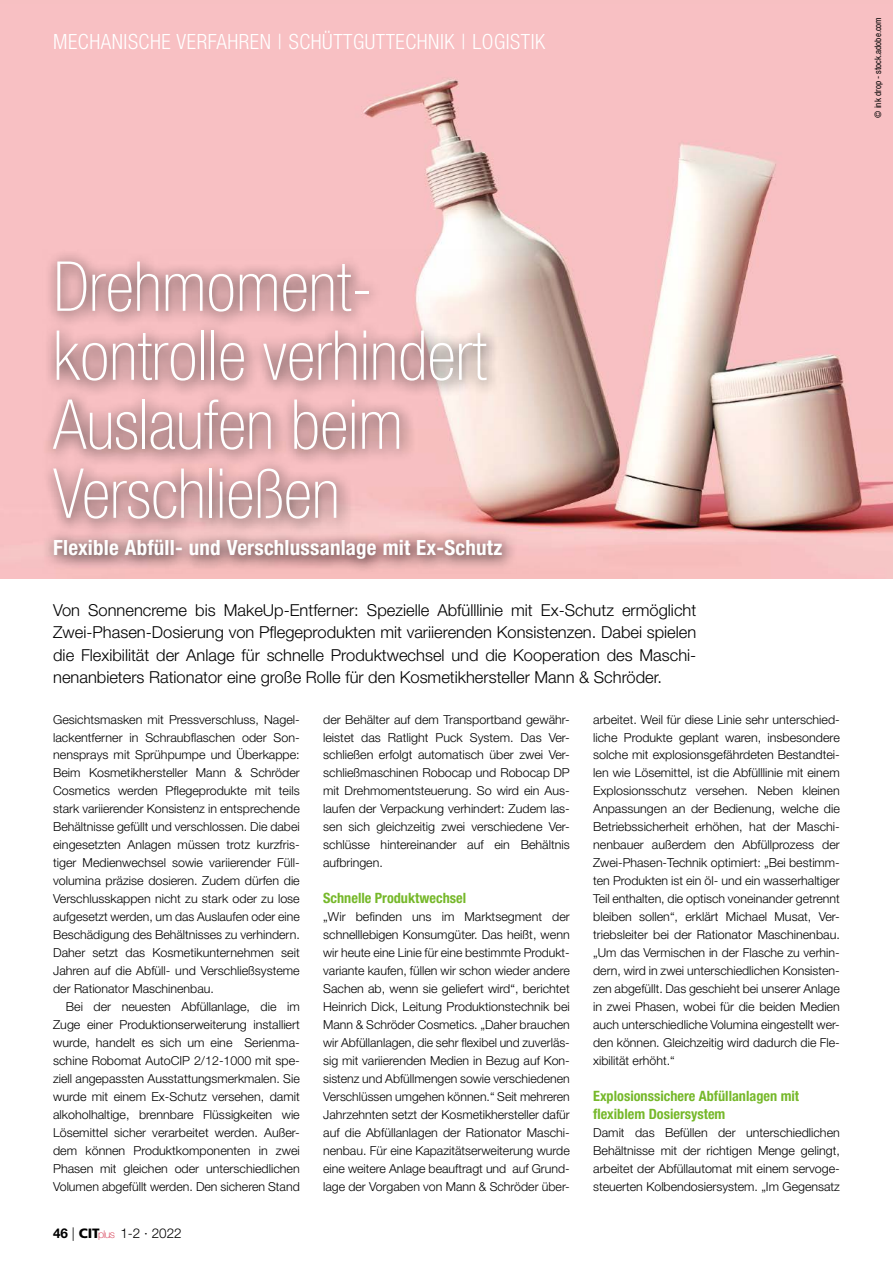
<style>
.page{position:relative;width:893px;height:1263px;background:#fff}
.page>*{position:absolute;margin:0;border:0;box-sizing:border-box;transform-origin:0 0}
.t1{font:100 condensed 69px/69px "Helvetica Neue LT Std";color:#fff}
.t2{font:700 condensed 21px "Helvetica Neue LT Std";letter-spacing:.01em;color:#fff}
.t3{font:300 condensed 21px "Helvetica Neue LT Std";letter-spacing:.025em;color:#fff}
.t4{font:300 16.5px/22.5px "Helvetica Neue LT Std";color:#000;text-align:justify}
.t5{font:700 condensed 14.25px/18px "Helvetica Neue LT Std";color:#76b82a}
.t6{font:300 13.5px "Helvetica Neue LT Std";color:#000}
.t7{font:300 12.3px/18px "Helvetica Neue LT Std";color:#000;text-align:justify}
.t8{font:condensed 9px "Helvetica Neue LT Std";color:#000}
.s1{font-weight:700}
.s2{font-family:"Frutiger LT Com";font-weight:900}
.s3{font-weight:100;font-size:10.65px;color:#ce1531}
</style>
<div class="page">
<img style="left:0;top:0;width:893px;height:579px">
<svg style="left:42px;top:250px;width:475px;height:324px;background:#deb1b2"></svg>
<h2 class="t3" style="left:53px;top:29px;width:493px">MECHANISCHE VERFAHREN | SCHÜTTGUTTECHNIK | LOGISTIK</h2>
<p class="t8" style="left:873px;top:118px;width:102px;rotate:-90deg">© ink drop - stock.adobe.com</p>
<h1 class="t1" style="left:53px;top:251px;width:435px">Drehmoment&shy;kontrolle verhindert<br>Auslaufen beim<br>Verschließen</h1>
<h2 class="t2" style="left:53px;top:534px;width:451px">Flexible Abfüll- und Verschlussanlage mit Ex-Schutz</h2>
<p class="t4" style="left:53px;top:598px;width:645px">Von Sonnencreme bis MakeUp-Entferner: Spezielle Abfülllinie mit Ex-Schutz ermöglicht Zwei-Phasen-Dosierung von Pflegeprodukten mit variierenden Konsistenzen. Dabei spielen die Flexibilität der Anlage für schnelle Produktwechsel und die Kooperation des Maschi&shy;nenanbieters Rationator eine große Rolle für den Kosmetikhersteller Mann &amp; Schröder.</p>
<p class="t7" style="left:53px;top:710px;width:248px">Gesichtsmasken mit Pressverschluss, Nagel&shy;lackentferner in Schraubflaschen oder Son&shy;nensprays mit Sprühpumpe und Überkappe:<br>Beim Kosmetikhersteller Mann &amp; Schröder Cosmetics werden Pflegeprodukte mit teils stark variierender Konsistenz in entsprechende Behältnisse gefüllt und verschlossen. Die dabei eingesetzten Anlagen müssen trotz kurzfris&shy;tiger Medienwechsel sowie variierender Füll&shy;volumina präzise dosieren. Zudem dürfen die Verschlusskappen nicht zu stark oder zu lose aufgesetzt werden, um das Auslaufen oder eine Beschädigung des Behältnisses zu verhindern.<br>Daher setzt das Kosmetikunternehmen seit Jahren auf die Abfüll- und Verschließsysteme der Rationator Maschinenbau.</p>
<p class="t7" style="left:53px;top:997px;width:248px;text-indent:13px">Bei der neuesten Abfüllanlage, die im Zuge einer Produktionserweiterung installiert wurde, handelt es sich um eine Serienma&shy;schine Robomat AutoCIP 2/12-1000 mit spe&shy;ziell angepassten Ausstattungsmerkmalen. Sie wurde mit einem Ex-Schutz versehen, damit alkoholhaltige, brennbare Flüssigkeiten wie Lösemittel sicher verarbeitet werden. Außer&shy;dem können Produktkomponenten in zwei Phasen mit gleichen oder unterschiedlichen Volumen abgefüllt werden. Den sicheren Stand</p>
<p class="t6" style="left:53px;top:1224px;width:130px"><span class="s1">46</span> | <span class="s2">CIT</span><span class="s3">plus</span> 1-2 · 2022</p>
<p class="t7" style="left:323px;top:710px;width:248px">der Behälter auf dem Transportband gewähr&shy;leistet das Ratlight Puck System. Das Ver&shy;schließen erfolgt automatisch über zwei Ver&shy;schließmaschinen Robocap und Robocap DP mit Drehmomentsteuerung. So wird ein Aus&shy;laufen der Verpackung verhindert: Zudem las&shy;sen sich gleichzeitig zwei verschiedene Ver&shy;schlüsse hintereinander auf ein Behältnis aufbringen.</p>
<p class="t5" style="left:323px;top:889px;width:144px">Schnelle Produktwechsel</p>
<p class="t7" style="left:323px;top:907px;width:248px">„Wir befinden uns im Marktsegment der schnelllebigen Konsumgüter. Das heißt, wenn wir heute eine Linie für eine bestimmte Produkt&shy;variante kaufen, füllen wir schon wieder andere Sachen ab, wenn sie geliefert wird“, berichtet Heinrich Dick, Leitung Produktionstechnik bei Mann &amp; Schröder Cosmetics. „Daher brauchen wir Abfüllanlagen, die sehr flexibel und zuverläs&shy;sig mit variierenden Medien in Bezug auf Kon&shy;sistenz und Abfüllmengen sowie verschiedenen Verschlüssen umgehen können.“ Seit mehreren Jahrzehnten setzt der Kosmetikhersteller dafür auf die Abfüllanlagen der Rationator Maschi&shy;nenbau. Für eine Kapazitätserweiterung wurde eine weitere Anlage beauftragt und auf Grund&shy;lage der Vorgaben von Mann &amp; Schröder über-</p>
<p class="t7" style="left:593px;top:710px;width:248px">arbeitet. Weil für diese Linie sehr unterschied&shy;liche Produkte geplant waren, insbesondere solche mit explosionsgefährdeten Bestandtei&shy;len wie Lösemittel, ist die Abfülllinie mit einem Explosionsschutz versehen. Neben kleinen Anpassungen an der Bedienung, welche die Betriebssicherheit erhöhen, hat der Maschi&shy;nenbauer außerdem den Abfüllprozess der Zwei-Phasen-Technik optimiert: „Bei bestimm&shy;ten Produkten ist ein öl- und ein wasserhaltiger Teil enthalten, die optisch voneinander getrennt bleiben sollen“, erklärt Michael Musat, Ver&shy;triebsleiter bei der Rationator Maschinenbau. „Um das Vermischen in der Flasche zu verhin&shy;dern, wird in zwei unterschiedlichen Konsisten&shy;zen abgefüllt. Das geschieht bei unserer Anlage in zwei Phasen, wobei für die beiden Medien auch unterschiedliche Volumina eingestellt wer&shy;den können. Gleichzeitig wird dadurch die Fle&shy;xibilität erhöht.“</p>
<p class="t5" style="left:593px;top:1086px;width:207px">Explosionssichere Abfüllanlagen mit flexiblem Dosiersystem</p>
<p class="t7" style="left:593px;top:1123px;width:248px">Damit das Befüllen der unterschiedlichen Behältnisse mit der richtigen Menge gelingt, arbeitet der Abfüllautomat mit einem servoge&shy;steuerten Kolbendosiersystem. „Im Gegensatz</p>
</div>
